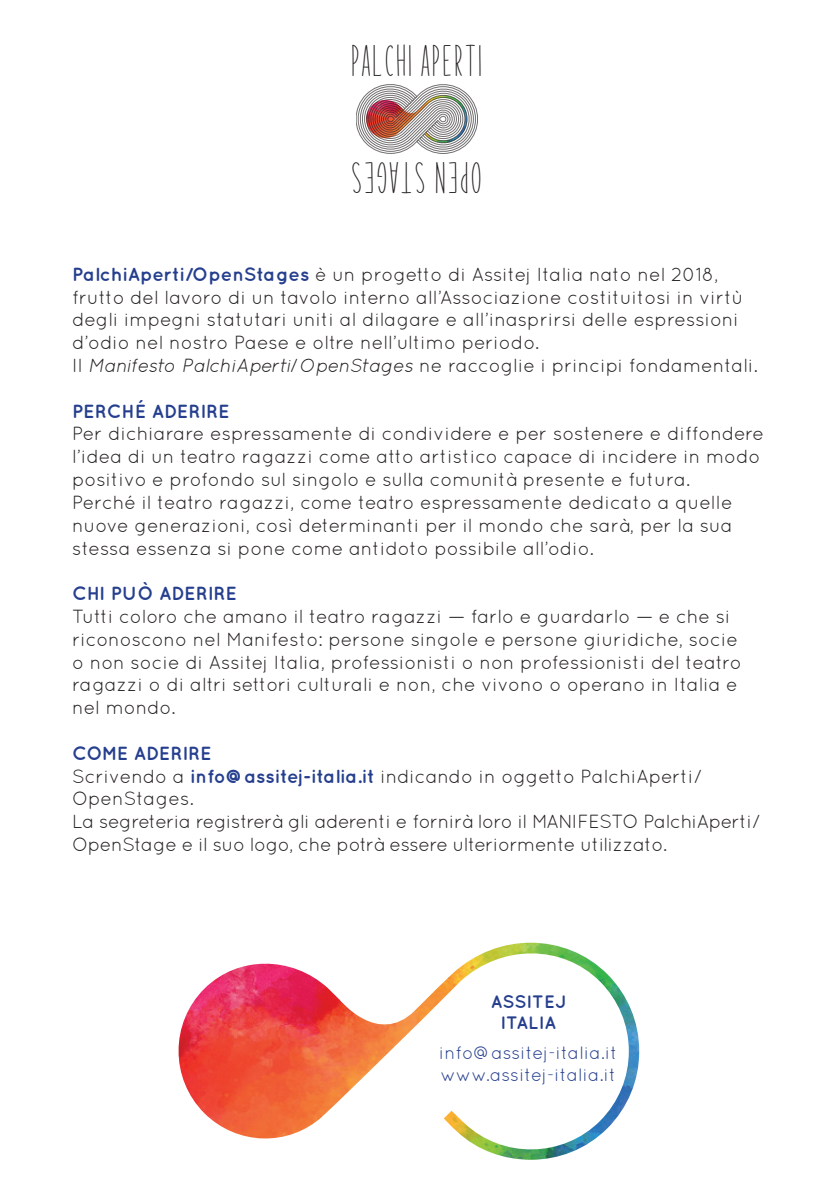
<style>
.page{position:relative;width:840px;height:1191px;background:#fff}
.page>*{position:absolute;margin:0;border:0;box-sizing:border-box;transform-origin:0 0}
.t1{font:44.6px "Mobstex Free For Personal Use";color:#231f20;scale:1.06 1}
.t2{font:44.6px "Mobstex Free For Personal Use";color:#231f20;scale:1.1 1}
.t3{font:19px/22.8px "Quicksand";color:#231f20}
.t4{font:19px/22.8px "Quicksand";letter-spacing:-.02em;color:#231f20}
.t5{font:700 19px "Quicksand";color:#253f8e}
.t6{font:18px/21.6px "Quicksand";letter-spacing:.01em;color:#253f8e}
.t7{font:700 18px/21.6px "Quicksand";color:#253f8e}
.s1{font-weight:700;color:#253f8e}
.s2{font-style:italic}
</style>
<div class="page">
<img style="left:356px;top:85px;width:121px;height:68px">
<img style="left:178px;top:942px;width:461px;height:217px">
<h1 class="t1" style="left:350px;top:42px;width:127px">PALCHI APERTI</h1>
<h1 class="t2" style="left:482px;top:196px;width:122px;rotate:-180deg">OPEN STAGES</h1>
<p class="t3" style="left:72px;top:262px;width:687px"><span class="s1">PALCHIAPERTI/OPENSTAGES</span> è un progetto di Assitej Italia nato nel 2018, frutto del lavoro di un tavolo interno all’Associazione costituitosi in virtù degli impegni statutari uniti al dilagare e all’inasprirsi delle espressioni d’odio nel nostro Paese e oltre nell’ultimo periodo.<br>Il <span class="s2">Manifesto PalchiAperti/OpenStages</span> ne raccoglie i principi fondamentali.</p>
<p class="t5" style="left:72px;top:399px;width:159px">PERCHÉ ADERIRE</p>
<p class="t3" style="left:72px;top:422px;width:693px">Per dichiarare espressamente di condividere e per sostenere e diffondere l’idea di un teatro ragazzi come atto artistico capace di incidere in modo positivo e profondo sul singolo e sulla comunità presente e futura.<br>Perché il teatro ragazzi, come teatro espressamente dedicato a quelle nuove generazioni, così determinanti per il mondo che sarà, per la sua stessa essenza si pone come antidoto possibile all’odio.</p>
<p class="t5" style="left:72px;top:582px;width:166px">CHI PUÒ ADERIRE</p>
<p class="t3" style="left:72px;top:604px;width:671px">Tutti coloro che amano il teatro ragazzi — farlo e guardarlo — e che si riconoscono nel Manifesto: persone singole e persone giuridiche, socie o non socie di Assitej Italia, professionisti o non professionisti del teatro ragazzi o di altri settori culturali e non, che vivono o operano in Italia e nel mondo.</p>
<p class="t4" style="left:72px;top:741px;width:688px"><span class="s1">COME ADERIRE<br></span>Scrivendo a <span class="s1">INFO@ASSITEJ-ITALIA.IT</span> indicando in oggetto PalchiAperti/ OpenStages.<br>La segreteria registrerà gli aderenti e fornirà loro il MANIFESTO PalchiAperti/ OpenStage e il suo logo, che potrà essere ulteriormente utilizzato.</p>
<p class="t7" style="left:500px;top:989px;width:67px;text-indent:-10px">ASSITEJ<br>ITALIA</p>
<p class="t6" style="left:439px;top:1041px;width:180px">info@assitej-italia.it www.assitej-italia.it</p>
</div>
